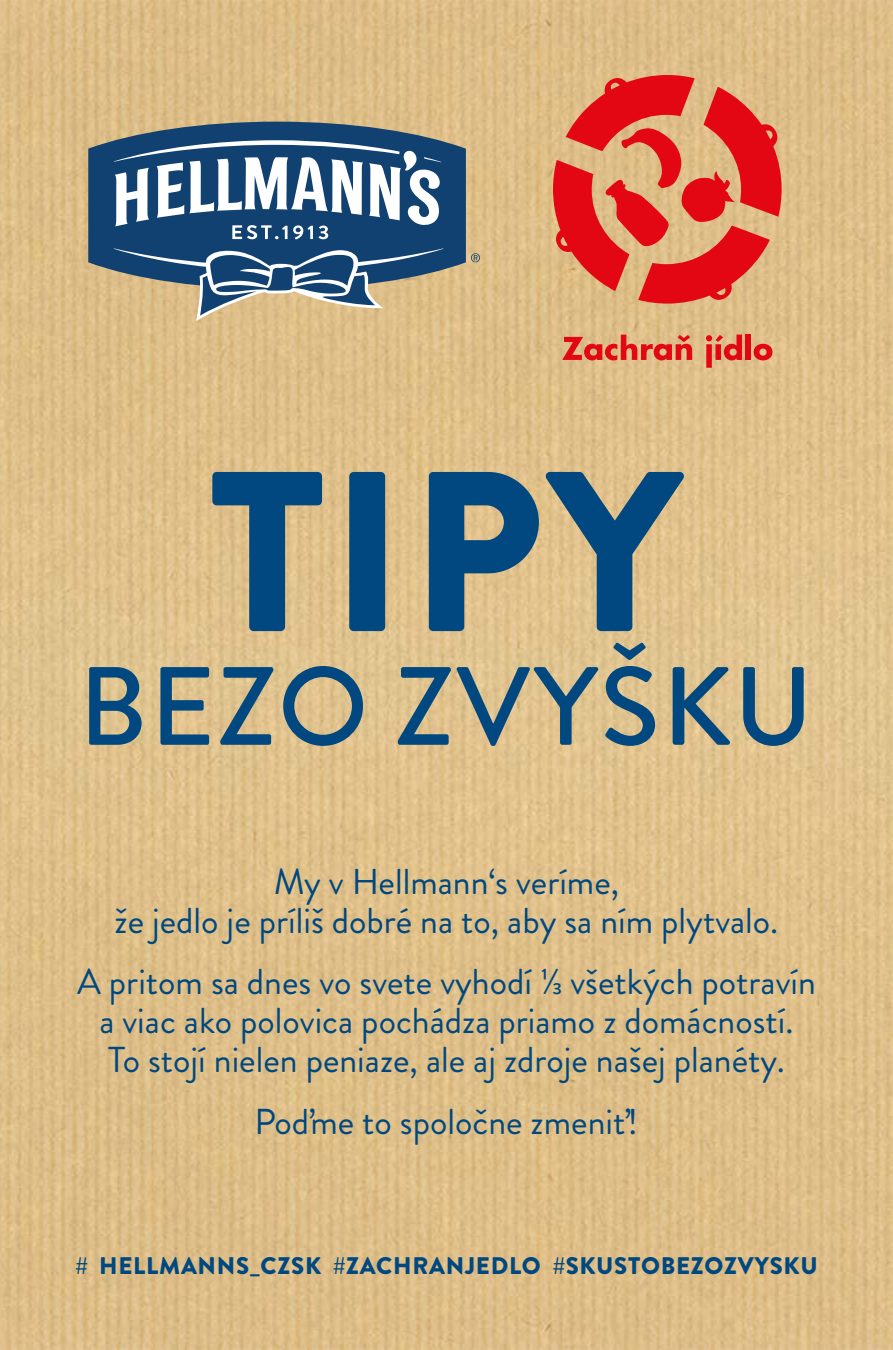
<style>
.page{position:relative;width:893px;height:1350px;background:#fff}
.page>*{position:absolute;margin:0;border:0;box-sizing:border-box;transform-origin:0 0}
.t1{font:900 227.4px "Brandon Grotesque";color:#00487f}
.t2{font:500 111px "Brandon Grotesque";letter-spacing:.02em;color:#00487f}
.t3{font:36px/39px "Brandon Grotesque";color:#00487f;text-align:center}
.t4{font:900 24px "Brandon Grotesque";letter-spacing:.03em;color:#00487f}
</style>
<div class="page">
<img style="left:0;top:0;width:893px;height:1350px">
<svg style="left:471px;top:253px;width:9px;height:9px"></svg>
<svg style="left:88px;top:122px;width:378px;height:167px;background:#415f75"></svg>
<svg style="left:114px;top:140px;width:327px;height:99px"></svg>
<svg style="left:114px;top:248px;width:329px;height:73px;background:#848d8c"></svg>
<svg style="left:553px;top:75px;width:229px;height:229px;background:#df654f"></svg>
<svg style="left:562px;top:335px;width:130px;height:25px;background:#df6c53"></svg>
<svg style="left:706px;top:335px;width:36px;height:33px"></svg>
<div style="left:745px;top:335px;width:6px;height:25px;background:#e30613"></div>
<svg style="left:754px;top:344px;width:18px;height:16px"></svg>
<h1 class="t1" style="left:209px;top:392px;width:474px">TIPY</h1>
<h2 class="t2" style="left:78px;top:630px;width:736px">BEZO ZVYŠKU</h2>
<p class="t3" style="left:115px;top:862px;width:665px">My v Hellmann‘s veríme,<br>že jedlo je príliš dobré na to, aby sa ním plytvalo.</p>
<p class="t3" style="left:77px;top:963px;width:740px">A pritom sa dnes vo svete vyhodí ⅓ všetkých potravín a viac ako polovica pochádza priamo z domácností.<br>To stojí nielen peniaze, ale aj zdroje našej planéty.</p>
<p class="t3" style="left:255px;top:1102px;width:385px">Poďme to spoločne zmeniť!</p>
<p class="t4" style="left:75px;top:1249px;width:744px"># HELLMANNS_CZSK #ZACHRANJEDLO #SKUSTOBEZOZVYSKU</p>
</div>
